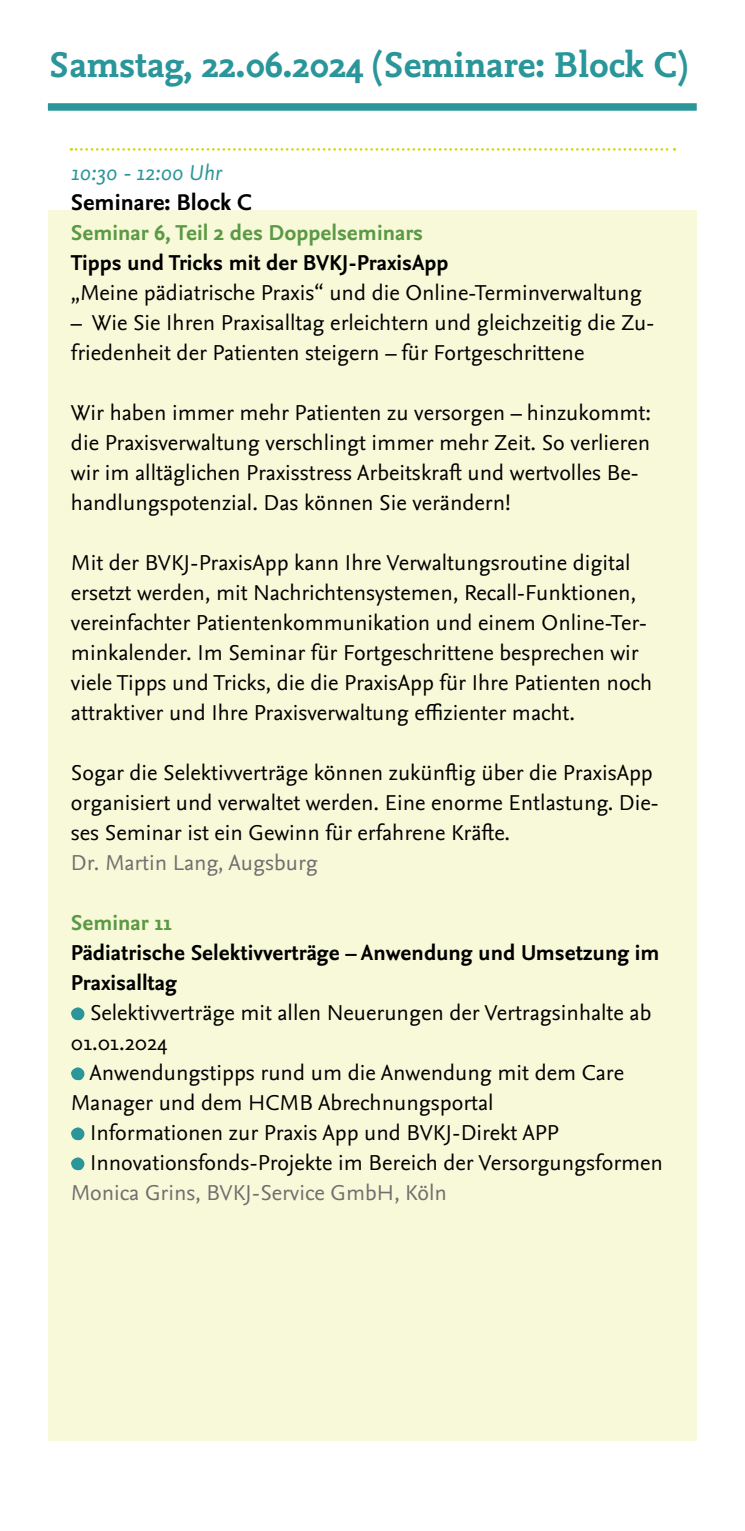
<style>
.page{position:relative;width:745px;height:1531px;background:#fff}
.page>*{position:absolute;margin:0;border:0;box-sizing:border-box;transform-origin:0 0}
.t1{font:700 37.5px "Nexus Mix OT";color:#2a969a}
.t2{font:700 23.75px "Nexus Sans OT";color:#000}
.t3{font:22.5px/30px "Nexus Sans OT";color:#000}
.t4{font:700 22.5px/30px "Nexus Sans OT";color:#000}
.t5{font:22.5px "Nexus Sans OT";color:#706f6f}
.t6{font:700 22.5px "Nexus Sans OT";color:#5b9945}
.t7{font:italic 22.5px "Nexus Sans OT";color:#2a969a}
</style>
<div class="page">
<div style="left:48px;top:210px;width:648px;height:1230px;background:#f8f9d9"></div>
<div style="left:48px;top:103px;width:648px;height:8px;background:#2a969a"></div>
<svg style="left:71px;top:148px;width:603px;height:3px"></svg>
<svg style="left:71px;top:1007px;width:13px;height:13px"></svg>
<svg style="left:71px;top:1067px;width:13px;height:13px"></svg>
<svg style="left:71px;top:1127px;width:13px;height:13px"></svg>
<svg style="left:71px;top:1157px;width:13px;height:13px"></svg>
<h1 class="t1" style="left:48px;top:43px;width:640px">Samstag, 22.06.2024 (Seminare: Block C)</h1>
<p class="t7" style="left:71px;top:160px;width:152px">10:30 - 12:00 Uhr</p>
<p class="t2" style="left:71px;top:189px;width:182px">Seminare: Block C</p>
<p class="t6" style="left:71px;top:220px;width:353px">Seminar 6, Teil 2 des Doppelseminars</p>
<p class="t4" style="left:71px;top:249px;width:378px">Tipps und Tricks mit der BVKJ-PraxisApp</p>
<p class="t3" style="left:71px;top:278px;width:572px">„Meine pädiatrische Praxis“ und die Online-Terminverwaltung</p>
<p class="t3" style="left:71px;top:308px;width:584px">– Wie Sie Ihren Praxisalltag erleichtern und gleichzeitig die Zu&shy;friedenheit der Patienten steigern – für Fortgeschrittene</p>
<p class="t3" style="left:71px;top:398px;width:581px">Wir haben immer mehr Patienten zu versorgen – hinzukommt: die Praxisverwaltung verschlingt immer mehr Zeit. So verlieren wir im alltäglichen Praxisstress Arbeitskraft und wertvolles Be&shy;handlungspotenzial. Das können Sie verändern!</p>
<p class="t3" style="left:71px;top:548px;width:582px">Mit der BVKJ-PraxisApp kann Ihre Verwaltungsroutine digital ersetzt werden, mit Nachrichtensystemen, Recall-Funktionen, vereinfachter Patientenkommunikation und einem Online-Ter&shy;minkalender. Im Seminar für Fortgeschrittene besprechen wir viele Tipps und Tricks, die die PraxisApp für Ihre Patienten noch attraktiver und Ihre Praxisverwaltung effizienter macht.</p>
<p class="t3" style="left:71px;top:758px;width:589px">Sogar die Selektivverträge können zukünftig über die PraxisApp organisiert und verwaltet werden. Eine enorme Entlastung. Die&shy;ses Seminar ist ein Gewinn für erfahrene Kräfte.</p>
<p class="t5" style="left:71px;top:850px;width:248px">Dr. Martin Lang, Augsburg</p>
<p class="t6" style="left:71px;top:910px;width:102px">Seminar 11</p>
<p class="t4" style="left:71px;top:938px;width:590px">Pädiatrische Selektivverträge – Anwendung und Umsetzung im<br>Praxisalltag</p>
<p class="t3" style="left:71px;top:998px;width:581px;text-indent:19px">Selektivverträge mit allen Neuerungen der Vertragsinhalte ab<br>01.01.2024</p>
<p class="t3" style="left:89px;top:1058px;width:536px">Anwendungstipps rund um die Anwendung mit dem Care</p>
<p class="t3" style="left:71px;top:1088px;width:424px">Manager und dem HCMB Abrechnungsportal</p>
<p class="t3" style="left:90px;top:1118px;width:470px">Informationen zur Praxis App und BVKJ-Direkt APP</p>
<p class="t3" style="left:90px;top:1148px;width:574px">Innovationsfonds-Projekte im Bereich der Versorgungsformen</p>
<p class="t5" style="left:71px;top:1180px;width:377px">Monica Grins, BVKJ-Service GmbH, Köln</p>
</div>
